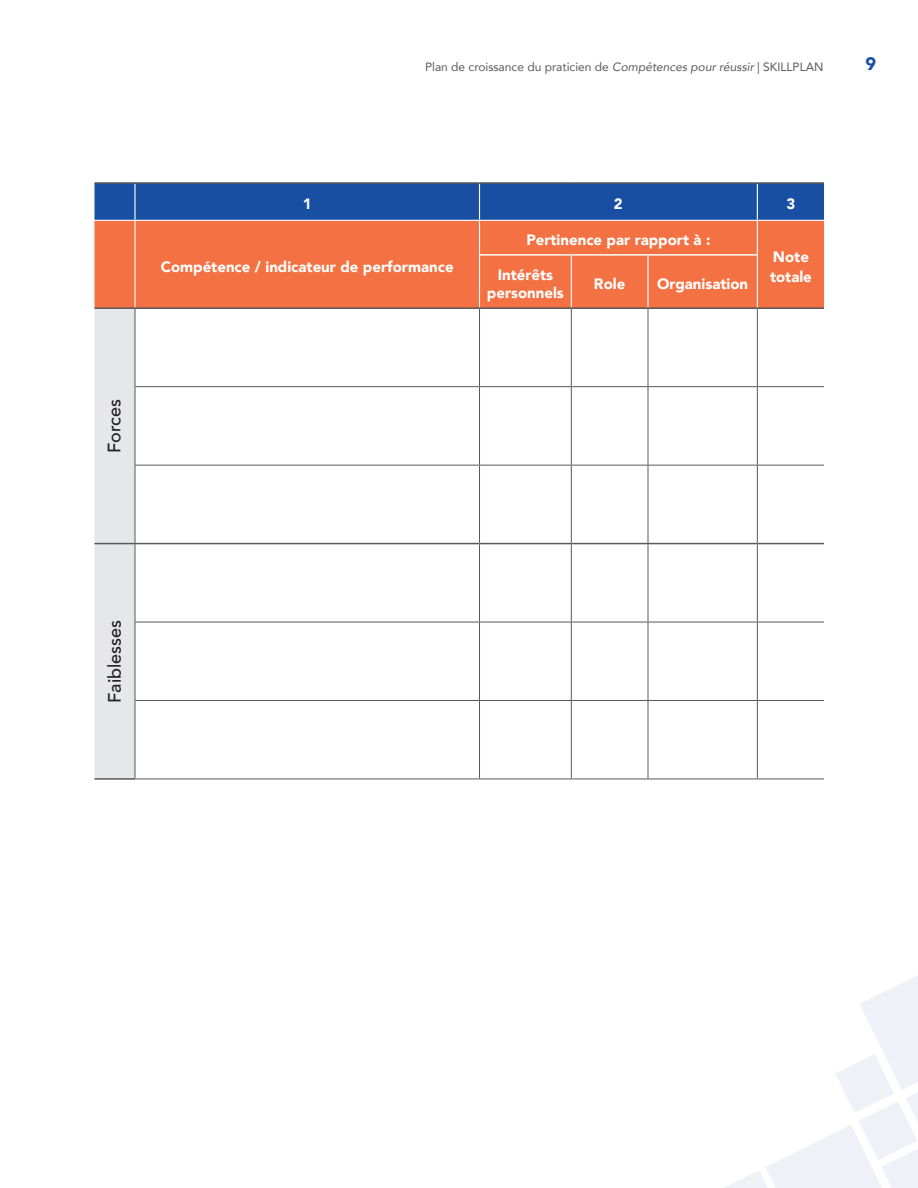
<style>
.page{position:relative;width:918px;height:1188px;background:#fff}
.page>*{position:absolute;margin:0;border:0;box-sizing:border-box;transform-origin:0 0}
.Table_Body{font:500 18px "Avenir";color:#231f20}
.t1{font:900 18px "Avenir";color:#184fa2}
.Table_H1{font:900 15px "Avenir";color:#fff}
.t2{font:12px "Avenir";color:#57585a}
.s1{font-style:italic}
</style>
<div class="page">
<svg style="left:724px;top:975px;width:194px;height:213px"></svg>
<div style="left:94px;top:184px;width:730px;height:36px;background:#184fa2"></div>
<div style="left:94px;top:221px;width:730px;height:86px;background:#f37142"></div>
<div style="left:94px;top:309px;width:41px;height:469px;background:#e6e7e9"></div>
<hr style="left:135px;top:309px;width:1px;height:78px;background:#57585a">
<hr style="left:479px;top:309px;width:1px;height:77px;background:#57585a">
<hr style="left:571px;top:309px;width:1px;height:77px;background:#57585a">
<hr style="left:648px;top:309px;width:1px;height:77px;background:#57585a">
<hr style="left:757px;top:309px;width:1px;height:77px;background:#57585a">
<hr style="left:135px;top:387px;width:1px;height:78px;background:#57585a">
<hr style="left:479px;top:387px;width:1px;height:78px;background:#57585a">
<hr style="left:571px;top:387px;width:1px;height:78px;background:#57585a">
<hr style="left:648px;top:387px;width:1px;height:78px;background:#57585a">
<hr style="left:757px;top:387px;width:1px;height:78px;background:#57585a">
<hr style="left:135px;top:465px;width:1px;height:78px;background:#57585a">
<hr style="left:479px;top:466px;width:1px;height:77px;background:#57585a">
<hr style="left:571px;top:466px;width:1px;height:77px;background:#57585a">
<hr style="left:648px;top:466px;width:1px;height:77px;background:#57585a">
<hr style="left:757px;top:466px;width:1px;height:77px;background:#57585a">
<hr style="left:135px;top:544px;width:1px;height:78px;background:#57585a">
<hr style="left:479px;top:544px;width:1px;height:78px;background:#57585a">
<hr style="left:571px;top:544px;width:1px;height:78px;background:#57585a">
<hr style="left:648px;top:544px;width:1px;height:78px;background:#57585a">
<hr style="left:757px;top:544px;width:1px;height:78px;background:#57585a">
<hr style="left:135px;top:622px;width:1px;height:78px;background:#57585a">
<hr style="left:479px;top:622px;width:1px;height:78px;background:#57585a">
<hr style="left:571px;top:622px;width:1px;height:78px;background:#57585a">
<hr style="left:648px;top:622px;width:1px;height:78px;background:#57585a">
<hr style="left:757px;top:622px;width:1px;height:78px;background:#57585a">
<hr style="left:135px;top:700px;width:1px;height:78px;background:#57585a">
<hr style="left:479px;top:701px;width:1px;height:78px;background:#57585a">
<hr style="left:571px;top:701px;width:1px;height:78px;background:#57585a">
<hr style="left:648px;top:701px;width:1px;height:78px;background:#57585a">
<hr style="left:757px;top:701px;width:1px;height:78px;background:#57585a">
<hr style="left:135px;top:386px;width:345px;height:1px;background:#57585a">
<hr style="left:480px;top:386px;width:91px;height:1px;background:#57585a">
<hr style="left:571px;top:386px;width:77px;height:1px;background:#57585a">
<hr style="left:648px;top:386px;width:109px;height:1px;background:#57585a">
<hr style="left:757px;top:386px;width:67px;height:1px;background:#57585a">
<hr style="left:135px;top:465px;width:345px;height:1px;background:#57585a">
<hr style="left:480px;top:465px;width:91px;height:1px;background:#57585a">
<hr style="left:571px;top:465px;width:77px;height:1px;background:#57585a">
<hr style="left:648px;top:465px;width:109px;height:1px;background:#57585a">
<hr style="left:757px;top:465px;width:67px;height:1px;background:#57585a">
<hr style="left:135px;top:622px;width:345px;height:1px;background:#57585a">
<hr style="left:480px;top:622px;width:91px;height:1px;background:#57585a">
<hr style="left:571px;top:622px;width:77px;height:1px;background:#57585a">
<hr style="left:648px;top:622px;width:109px;height:1px;background:#57585a">
<hr style="left:757px;top:622px;width:67px;height:1px;background:#57585a">
<hr style="left:135px;top:700px;width:345px;height:1px;background:#57585a">
<hr style="left:480px;top:700px;width:91px;height:1px;background:#57585a">
<hr style="left:571px;top:700px;width:77px;height:1px;background:#57585a">
<hr style="left:648px;top:700px;width:109px;height:1px;background:#57585a">
<hr style="left:757px;top:700px;width:67px;height:1px;background:#57585a">
<hr style="left:135px;top:779px;width:345px;height:1px;background:#57585a">
<hr style="left:480px;top:779px;width:91px;height:1px;background:#57585a">
<hr style="left:571px;top:779px;width:77px;height:1px;background:#57585a">
<hr style="left:648px;top:779px;width:109px;height:1px;background:#57585a">
<hr style="left:757px;top:779px;width:67px;height:1px;background:#57585a">
<hr style="left:134px;top:184px;width:2px;height:36px;background:#fff">
<hr style="left:479px;top:184px;width:1px;height:36px;background:#fff">
<hr style="left:757px;top:184px;width:1px;height:36px;background:#fff">
<hr style="left:134px;top:221px;width:2px;height:34px;background:#fff">
<hr style="left:479px;top:221px;width:1px;height:34px;background:#fff">
<hr style="left:757px;top:221px;width:1px;height:34px;background:#fff">
<hr style="left:134px;top:255px;width:2px;height:52px;background:#fff">
<hr style="left:479px;top:255px;width:1px;height:52px;background:#fff">
<hr style="left:571px;top:256px;width:1px;height:51px;background:#fff">
<hr style="left:647px;top:256px;width:2px;height:51px;background:#fff">
<hr style="left:757px;top:255px;width:1px;height:52px;background:#fff">
<hr style="left:94px;top:182px;width:41px;height:2px;background:#57585a">
<hr style="left:135px;top:182px;width:345px;height:2px;background:#57585a">
<hr style="left:480px;top:182px;width:91px;height:2px;background:#57585a">
<hr style="left:571px;top:182px;width:77px;height:2px;background:#57585a">
<hr style="left:648px;top:182px;width:109px;height:2px;background:#57585a">
<hr style="left:757px;top:182px;width:67px;height:2px;background:#57585a">
<hr style="left:571px;top:254px;width:77px;height:2px;background:#fff">
<hr style="left:648px;top:254px;width:109px;height:2px;background:#fff">
<hr style="left:480px;top:254px;width:91px;height:2px;background:#fff">
<hr style="left:94px;top:778px;width:41px;height:2px;background:#57585a">
<hr style="left:94px;top:307px;width:41px;height:2px;background:#57585a">
<hr style="left:135px;top:307px;width:345px;height:2px;background:#57585a">
<hr style="left:757px;top:307px;width:67px;height:2px;background:#57585a">
<hr style="left:480px;top:307px;width:91px;height:2px;background:#57585a">
<hr style="left:571px;top:307px;width:77px;height:2px;background:#57585a">
<hr style="left:648px;top:307px;width:109px;height:2px;background:#57585a">
<hr style="left:135px;top:543px;width:345px;height:1px;background:#57585a">
<hr style="left:480px;top:543px;width:91px;height:1px;background:#57585a">
<hr style="left:571px;top:543px;width:77px;height:1px;background:#57585a">
<hr style="left:648px;top:543px;width:109px;height:1px;background:#57585a">
<hr style="left:757px;top:543px;width:67px;height:1px;background:#57585a">
<hr style="left:94px;top:543px;width:41px;height:1px;background:#57585a">
<p class="t2" style="left:425px;top:57px;width:400px">Plan de croissance du praticien de <span class="s1">Compétences pour réussir</span> | SKILLPLAN</p>
<p class="t1" style="left:865px;top:49px;width:12px">9</p>
<p class="Table_Body" style="left:99px;top:453px;width:56px;rotate:-90deg">Forces</p>
<p class="Table_H1" style="left:303px;top:191px;width:10px">1</p>
<p class="Table_H1" style="left:614px;top:191px;width:10px">2</p>
<p class="Table_H1" style="left:787px;top:191px;width:10px">3</p>
<p class="Table_H1" style="left:161px;top:254px;width:294px">Compétence / indicateur de performance</p>
<p class="Table_H1" style="left:526px;top:227px;width:186px">Pertinence par rapport à :</p>
<p class="Table_H1" style="left:773px;top:244px;width:38px">Note</p>
<p class="Table_H1" style="left:498px;top:262px;width:57px">Intérêts</p>
<p class="Table_H1" style="left:770px;top:263px;width:43px">totale</p>
<p class="Table_H1" style="left:487px;top:280px;width:78px">personnels</p>
<p class="Table_H1" style="left:594px;top:271px;width:33px">Role</p>
<p class="Table_H1" style="left:657px;top:271px;width:93px">Organisation</p>
<p class="Table_Body" style="left:99px;top:703px;width:85px;rotate:-90deg">Faiblesses</p>
</div>
